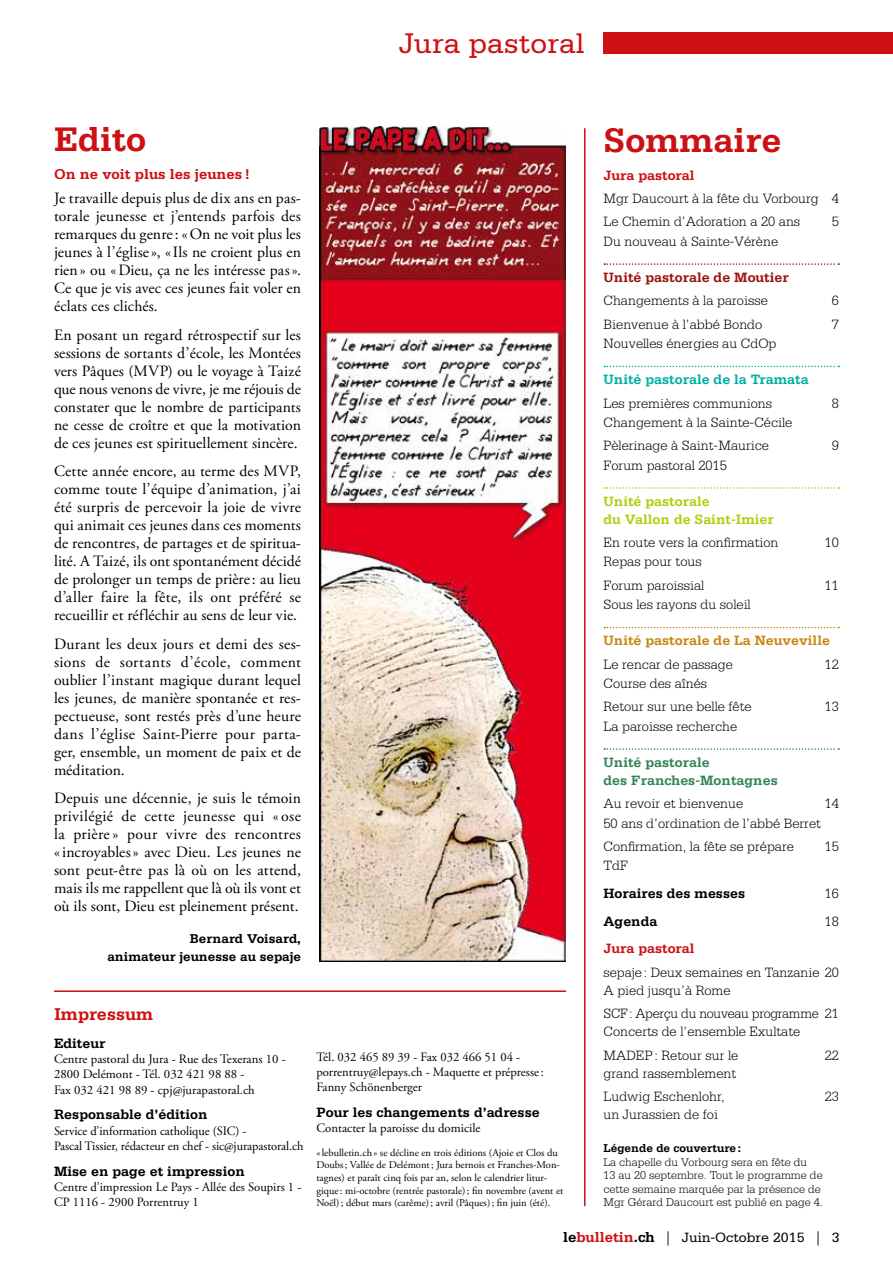
<style>
.page{position:relative;width:893px;height:1263px;background:#fff}
.page>*{position:absolute;margin:0;border:0;box-sizing:border-box;transform-origin:0 0}
.t1{font:700 36px "Serifa";color:#cd1013}
.t2{font:30px "Serifa";color:#cd1013}
.t3{font:700 18px "Serifa";color:#cd1013}
.t4{font:15.75px/18px "Adobe Garamond Pro";letter-spacing:.005em;color:#000;text-align:justify}
.t5{font:700 15px "Serifa";color:#cd1013}
.t6{font:300 14.25px/23.4px "Serifa";color:#000}
.t7{font:700 14.25px "Serifa";color:#000}
.t8{font:700 14.25px/18px "Serifa";color:#b4cc0e}
.t9{font:700 14.25px/18px "Serifa";color:#358358}
.t10{font:14.25px "Serifa";color:#000}
.t11{font:700 14.25px "Serifa";color:#c78711}
.t12{font:700 14.25px "Serifa";color:#00afa3}
.t13{font:700 14.25px "Serifa";color:#cd1013}
.t14{font:700 14.25px "Serifa";color:#99130d}
.t15{font:700 13.5px/17.7px "Serifa";color:#000;text-align:right}
.t16{font:12.75px/15.3px "Adobe Garamond Pro";color:#000}
.t17{font:300 12px/13.5px "Serifa";color:#000}
.t18{font:700 12px "Serifa";color:#000}
.t19{font:10.5px/12.6px "Adobe Garamond Pro";color:#000}
.s1{font-weight:700;font-size:15px}
.s2{font-weight:700;font-size:15px;color:#cd1013}
.s3{font-family:"Adobe Garamond Pro"}
</style>
<div class="page">
<hr style="left:584px;top:128px;width:1px;height:1078px;background:#cd1013">
<svg style="left:604px;top:263px;width:235px;height:2px"></svg>
<svg style="left:604px;top:366px;width:235px;height:1px"></svg>
<svg style="left:604px;top:487px;width:235px;height:2px"></svg>
<svg style="left:604px;top:627px;width:235px;height:1px"></svg>
<svg style="left:604px;top:748px;width:235px;height:2px"></svg>
<div style="left:603px;top:33px;width:290px;height:21px;background:#cd1013"></div>
<hr style="left:54px;top:990px;width:512px;height:2px;background:#cd1013">
<img style="left:319px;top:126px;width:247px;height:835px">
<h2 class="t2" style="left:399px;top:27px;width:187px">Jura pastoral</h2>
<h1 class="t1" style="left:54px;top:118px;width:94px">Edito</h1>
<p class="t5" style="left:54px;top:165px;width:198px">On ne voit plus les jeunes!</p>
<p class="t4" style="left:54px;top:190px;width:249px">Je travaille depuis plus de dix ans en pas&shy;torale jeunesse et j’entends parfois des remarques du genre: «On ne voit plus les jeunes à l’église», «Ils ne croient plus en rien» ou «Dieu, ça ne les intéresse pas».<br>Ce que je vis avec ces jeunes fait voler en éclats ces clichés.</p>
<p class="t4" style="left:54px;top:326px;width:249px">En posant un regard rétrospectif sur les sessions de sortants d’école, les Montées vers Pâques (MVP) ou le voyage à Taizé que nous venons de vivre, je me réjouis de constater que le nombre de participants ne cesse de croître et que la motivation de ces jeunes est spirituellement sincère.</p>
<p class="t4" style="left:54px;top:463px;width:249px">Cette année encore, au terme des MVP, comme toute l’équipe d’animation, j’ai été surpris de percevoir la joie de vivre qui animait ces jeunes dans ces moments de rencontres, de partages et de spiritua&shy;lité. A Taizé, ils ont spontanément décidé de prolonger un temps de prière: au lieu d’aller faire la fête, ils ont préféré se recueillir et réfléchir au sens de leur vie.</p>
<p class="t4" style="left:54px;top:635px;width:249px">Durant les deux jours et demi des ses&shy;sions de sortants d’école, comment oublier l’instant magique durant lequel les jeunes, de manière spontanée et res&shy;pectueuse, sont restés près d’une heure dans l’église Saint-Pierre pour parta&shy;ger, ensemble, un moment de paix et de méditation.</p>
<p class="t4" style="left:54px;top:789px;width:249px">Depuis une décennie, je suis le témoin privilégié de cette jeunesse qui « ose la prière» pour vivre des rencontres «incroyables» avec Dieu. Les jeunes ne sont peut-être pas là où on les attend, mais ils me rappellent que là où ils vont et où ils sont, Dieu est pleinement présent.</p>
<p class="t15" style="left:107px;top:930px;width:195px">Bernard Voisard,<br>animateur jeunesse au sepaje</p>
<p class="t3" style="left:54px;top:1003px;width:100px">Impressum</p>
<p class="t7" style="left:54px;top:1035px;width:53px">Editeur</p>
<p class="t16" style="left:54px;top:1052px;width:233px">Centre pastoral du Jura - Rue des Texerans 10 -<br>2800 Delémont - Tél. 032 421 98 88 -<br>Fax 032 421 98 89 - cpj@jurapastoral.ch</p>
<p class="t7" style="left:54px;top:1106px;width:155px">Responsable d’édition</p>
<p class="t16" style="left:54px;top:1123px;width:251px">Service d’information catholique (SIC) -<br>Pascal Tissier, rédacteur en chef - sic@jurapastoral.ch</p>
<p class="t7" style="left:54px;top:1162px;width:192px">Mise en page et impression</p>
<p class="t16" style="left:54px;top:1179px;width:249px">Centre d’impression Le Pays - Allée des Soupirs 1 -<br>CP 1116 - 2900 Porrentruy 1</p>
<h1 class="t1" style="left:603px;top:119px;width:180px">Sommaire</h1>
<p class="t13" style="left:603px;top:166px;width:93px">Jura pastoral</p>
<p class="t6" style="left:603px;top:186px;width:237px">Mgr Daucourt à la fête du Vorbourg 4<br>Le Chemin d’Adoration a 20 ans</p>
<p class="t6" style="left:832px;top:210px;width:9px">5</p>
<p class="t6" style="left:603px;top:229px;width:176px">Du nouveau à Sainte-Vérène</p>
<p class="t14" style="left:603px;top:269px;width:187px">Unité pastorale de Moutier</p>
<p class="t6" style="left:603px;top:289px;width:166px">Changements à la paroisse</p>
<p class="t6" style="left:832px;top:289px;width:9px">6</p>
<p class="t6" style="left:603px;top:312px;width:160px">Bienvenue à l’abbé Bondo</p>
<p class="t6" style="left:832px;top:312px;width:9px">7</p>
<p class="t6" style="left:603px;top:331px;width:174px">Nouvelles énergies au CdOp</p>
<p class="t12" style="left:603px;top:371px;width:207px">Unité pastorale de la Tramata</p>
<p class="t6" style="left:603px;top:391px;width:170px">Les premières communions</p>
<p class="t6" style="left:832px;top:391px;width:9px">8</p>
<p class="t6" style="left:603px;top:410px;width:190px">Changement à la Sainte-Cécile<br>Pèlerinage à Saint-Maurice</p>
<p class="t6" style="left:832px;top:434px;width:9px">9</p>
<p class="t6" style="left:603px;top:453px;width:125px">Forum pastoral 2015</p>
<p class="t8" style="left:603px;top:492px;width:172px">Unité pastorale<br>du Vallon de Saint-Imier</p>
<p class="t6" style="left:603px;top:531px;width:176px">En route vers la confirmation</p>
<p class="t6" style="left:825px;top:531px;width:16px">10</p>
<p class="t6" style="left:603px;top:550px;width:102px">Repas pour tous<br>Forum paroissial</p>
<p class="t6" style="left:825px;top:573px;width:16px">11</p>
<p class="t6" style="left:603px;top:593px;width:149px">Sous les rayons du soleil</p>
<p class="t11" style="left:603px;top:632px;width:228px">Unité pastorale de La Neuveville</p>
<p class="t6" style="left:603px;top:652px;width:131px">Le rencar de passage</p>
<p class="t6" style="left:825px;top:652px;width:16px">12</p>
<p class="t6" style="left:603px;top:671px;width:150px">Course des aînés<br>Retour sur une belle fête</p>
<p class="t6" style="left:825px;top:695px;width:16px">13</p>
<p class="t16" style="left:316px;top:1049px;width:229px">Tél. 032 465 89 39 - Fax 032 466 51 04 - porrentruy@lepays.ch - Maquette et prépresse:<br>Fanny Schönenberger</p>
<p class="t7" style="left:316px;top:1104px;width:225px">Pour les changements d’adresse</p>
<p class="t16" style="left:316px;top:1121px;width:166px">Contacter la paroisse du domicile</p>
<p class="t19" style="left:316px;top:1146px;width:249px">«lebulletin.ch» se décline en trois éditions (Ajoie et Clos du Doubs; Vallée de Delémont; Jura bernois et Franches-Mon&shy;tagnes) et paraît cinq fois par an, selon le calendrier litur&shy;gique: mi-octobre (rentrée pastorale); fin novembre (avent et Noël); début mars (carême); avril (Pâques); fin juin (été).</p>
<p class="t6" style="left:603px;top:714px;width:135px">La paroisse recherche</p>
<p class="t9" style="left:603px;top:753px;width:176px">Unité pastorale<br>des Franches-Montagnes</p>
<p class="t6" style="left:603px;top:792px;width:141px">Au revoir et bienvenue</p>
<p class="t6" style="left:825px;top:792px;width:16px">14</p>
<p class="t6" style="left:603px;top:811px;width:219px">50 ans d’ordination de l’abbé Berret<br>Confirmation, la fête se prépare</p>
<p class="t6" style="left:825px;top:834px;width:16px">15</p>
<p class="t6" style="left:603px;top:854px;width:26px">TdF</p>
<p class="t7" style="left:603px;top:885px;width:143px">Horaires des messes</p>
<p class="t6" style="left:825px;top:881px;width:16px">16</p>
<p class="t7" style="left:603px;top:912px;width:55px">Agenda</p>
<p class="t6" style="left:825px;top:909px;width:16px">18</p>
<p class="t13" style="left:603px;top:940px;width:93px">Jura pastoral</p>
<p class="t6" style="left:603px;top:963px;width:237px;line-height:18px">sepaje: Deux semaines en Tanzanie 20<br>A pied jusqu’à Rome</p>
<p class="t6" style="left:603px;top:1004px;width:237px;line-height:18px">SCF: Aperçu du nouveau programme 21<br>Concerts de l’ensemble Exultate</p>
<p class="t6" style="left:603px;top:1043px;width:136px">MADEP: Retour sur le</p>
<p class="t6" style="left:825px;top:1043px;width:16px">22</p>
<p class="t6" style="left:603px;top:1061px;width:134px">grand rassemblement<br>Ludwig Eschenlohr,</p>
<p class="t6" style="left:825px;top:1084px;width:16px">23</p>
<p class="t6" style="left:603px;top:1102px;width:116px">un Jurassien de foi</p>
<p class="t18" style="left:603px;top:1141px;width:139px">Légende de couverture:</p>
<p class="t17" style="left:603px;top:1155px;width:221px">La chapelle du Vorbourg sera en fête du<br>13 au 20 septembre. Tout le programme de cette semaine marquée par la présence de Mgr Gérard Daucourt est publié en page 4.</p>
<p class="t10" style="left:563px;top:1230px;width:278px"><span class="s1">le</span><span class="s2">bulletin</span><span class="s1">.ch</span> <span class="s3">|</span> Juin-Octobre 2015 <span class="s3">|</span> 3</p>
</div>
